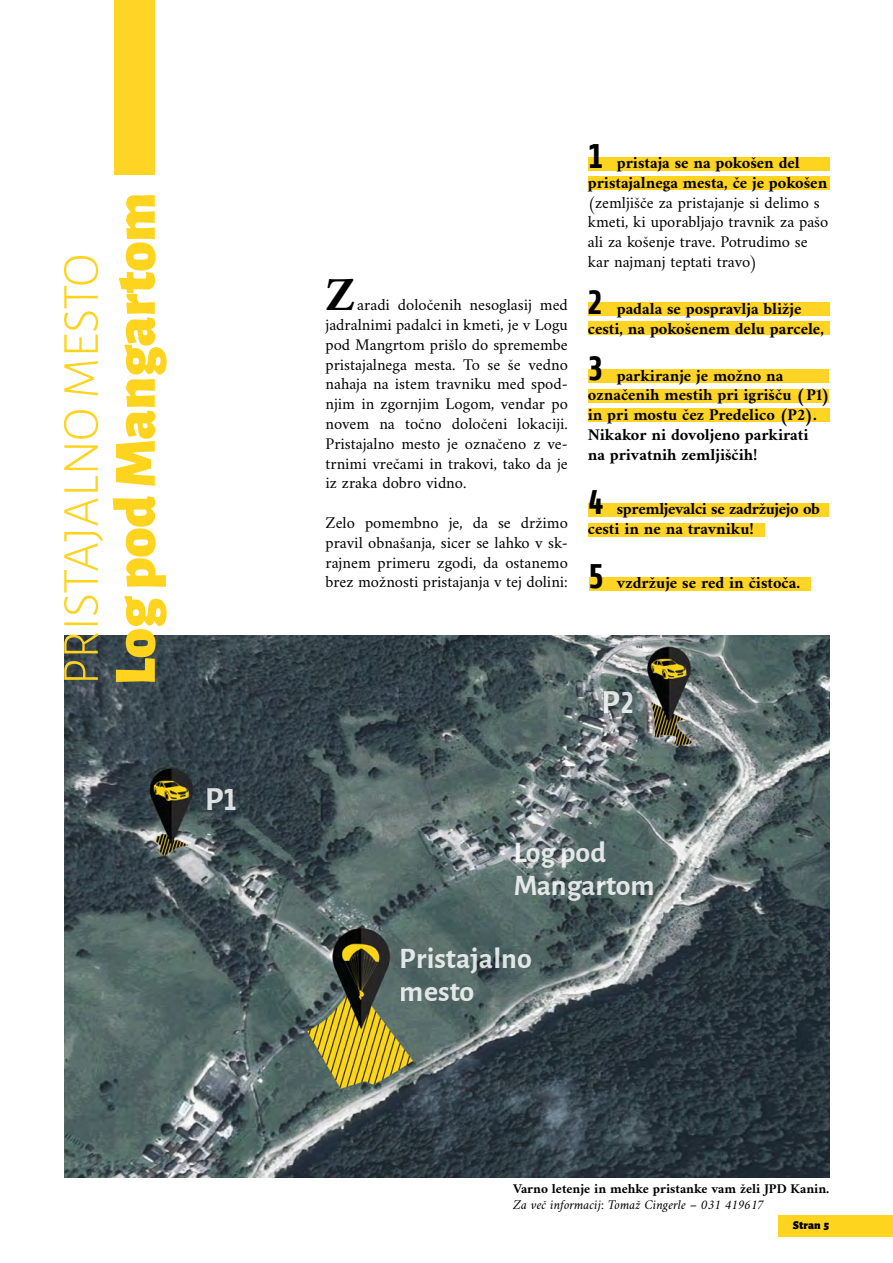
<style>
.page{position:relative;width:893px;height:1263px;background:#fff}
.page>*{position:absolute;margin:0;border:0;box-sizing:border-box;transform-origin:0 0}
.t1{font:900 60px "Alegreya Sans";color:#ffd41f}
.t2{font:300 52.5px "Alegreya Sans";color:#ffd41f}
.t3{font:700 48px "Amiri";color:#000}
.t4{font:700 34.05px/73.8px "Share";color:#000}
.t5{font:700 34.05px "Alegreya Sans";color:#fff}
.t6{font:700 29.85px/33px "Alegreya Sans";color:#fff}
.t7{font:16.5px/19.8px "Amiri";color:#000;text-align:justify}
.t8{font:700 16.5px/19.8px "Amiri";color:#000;text-align:center}
.t9{font:700 16.5px/19.8px "Amiri";letter-spacing:-.02em;color:#000}
.t10{font:700 13.5px "Amiri";color:#000}
.t11{font:italic 13.5px "Amiri";color:#000}
.t12{font:900 12px "Alegreya Sans";color:#000}
.s1{font-family:"Share";font-size:30px}
</style>
<div class="page">
<div style="left:778px;top:1215px;width:115px;height:22px;background:#ffd41f"></div>
<div style="left:588px;top:157px;width:242px;height:13px;background:#ffd41f"></div>
<div style="left:588px;top:176px;width:242px;height:14px;background:#ffd41f"></div>
<div style="left:588px;top:303px;width:241px;height:13px;background:#ffd424"></div>
<div style="left:588px;top:321px;width:241px;height:13px;background:#ffd424"></div>
<div style="left:588px;top:503px;width:241px;height:14px;background:#ffd424"></div>
<div style="left:588px;top:523px;width:177px;height:13px;background:#ffd424"></div>
<div style="left:589px;top:577px;width:222px;height:13px;background:#ffd424"></div>
<div style="left:588px;top:369px;width:241px;height:14px;background:#ffd424"></div>
<div style="left:588px;top:389px;width:241px;height:14px;background:#ffd424"></div>
<div style="left:588px;top:408px;width:242px;height:14px;background:#ffd424"></div>
<div style="left:115px;top:0;width:40px;height:175px;background:#ffd424"></div>
<img style="left:64px;top:636px;width:765px;height:542px">
<h2 class="t2" style="left:46px;top:685px;width:433px;rotate:-90deg">PRISTAJALNO MESTO</h2>
<h1 class="t1" style="left:87px;top:685px;width:494px;rotate:-90deg">Log pod Mangartom</h1>
<h3 class="t5" style="left:204px;top:774px;width:34px">P<span class="s1">1</span></h3>
<h3 class="t3" style="left:325px;top:265px;width:31px">Z</h3>
<p class="t7" style="left:325px;top:295px;width:244px;text-indent:32px">aradi določenih nesoglasij med jadralnimi padalci in kmeti, je v Logu pod Mangrtom prišlo do spremembe pristajalnega mesta. To se še vedno nahaja na istem travniku med spod&shy;njim in zgornjim Logom, vendar po novem na točno določeni lokaciji.<br>Pristajalno mesto je označeno z ve&shy;trnimi vrečami in trakovi, tako da je iz zraka dobro vidno.</p>
<p class="t7" style="left:325px;top:512px;width:244px">Zelo pomembno je, da se držimo pravil obnašanja, sicer se lahko v sk&shy;rajnem primeru zgodi, da ostanemo brez možnosti pristajanja v tej dolini:</p>
<h3 class="t4" style="left:588px;top:120px;width:17px">1</h3>
<p class="t8" style="left:588px;top:152px;width:241px">pristaja se na pokošen del pristajalnega mesta, če je pokošen</p>
<p class="t7" style="left:588px;top:192px;width:242px;text-align:left">(zemljišče za pristajanje si delimo s kmeti, ki uporabljajo travnik za pašo ali za košenje trave. Potrudimo se kar najmanj teptati travo)</p>
<p class="t8" style="left:588px;top:298px;width:238px">padala se pospravlja bližje<br>cesti, na pokošenem delu parcele,</p>
<p class="t8" style="left:588px;top:365px;width:244px;text-align:left;text-indent:29px">parkiranje je možno na označenih mestih pri igrišču ( P1) in pri mostu čez Predelico (P2).<br>Nikakor ni dovoljeno parkirati<br>na privatnih zemljiščih!</p>
<p class="t9" style="left:588px;top:498px;width:234px;text-indent:29px">spremljevalci se zadržujejo ob cesti in ne na travniku!</p>
<h3 class="t4" style="left:587px;top:266px;width:17px">2</h3>
<h3 class="t4" style="left:588px;top:332px;width:17px">3</h3>
<h3 class="t4" style="left:588px;top:466px;width:18px">4<br>5</h3>
<p class="t8" style="left:617px;top:572px;width:185px">vzdržuje se red in čistoča.</p>
<h3 class="t5" style="left:602px;top:676px;width:34px">P<span class="s1">2</span></h3>
<h3 class="t6" style="left:513px;top:834px;width:143px">Log pod<br>Mangartom</h3>
<h3 class="t6" style="left:400px;top:940px;width:133px">Pristajalno mesto</h3>
<p class="t10" style="left:513px;top:1180px;width:318px">Varno letenje in mehke pristanke vam želi JPD Kanin.</p>
<p class="t11" style="left:513px;top:1197px;width:253px">Za več informacij: Tomaž Cingerle – 031 419617</p>
<p class="t12" style="left:793px;top:1215px;width:38px">Stran 5</p>
</div>
